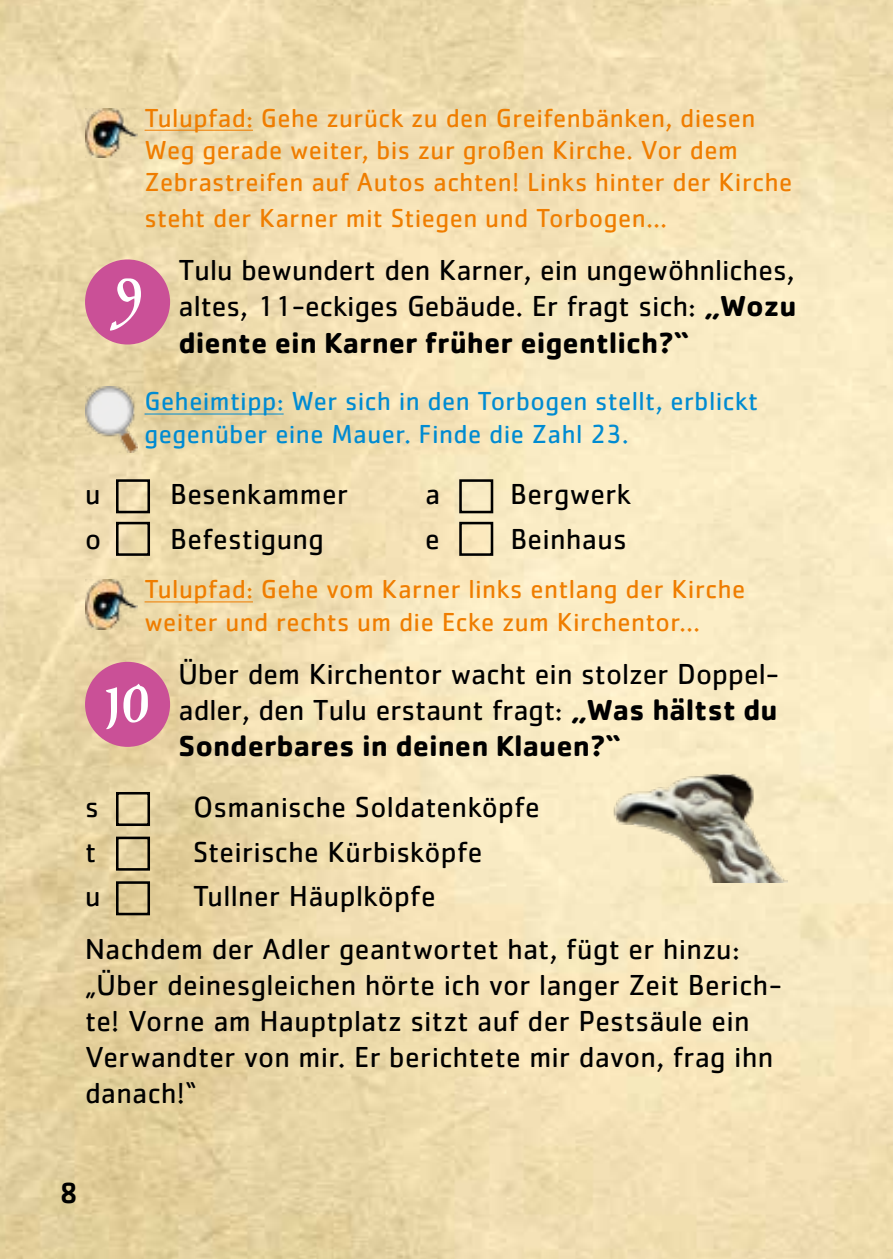
<style>
.page{position:relative;width:893px;height:1259px;background:#fff}
.page>*{position:absolute;margin:0;border:0;box-sizing:border-box;transform-origin:0 0}
.t1{font:54px "XXIIARABIAN ONENIGHTSTAND Bold";color:#fff}
.t2{font:30px/36px "Cachet Std";letter-spacing:.01em;color:#000;text-align:justify}
.t3{font:27px/32.4px "Cachet Std";letter-spacing:.015em;color:#ef7d00}
.t4{font:27px/32.4px "Cachet Std";letter-spacing:.015em;color:#008bd2}
.s1{font-weight:700}
</style>
<div class="page">
<img style="left:0;top:0;width:892px;height:1259px">
<hr style="left:892px;top:0;width:1px;height:1259px;background:#ef7d00">
<hr style="left:145px;top:130px;width:108px;height:1px;background:#ef7d00">
<hr style="left:145px;top:413px;width:139px;height:1px;background:#008bd2">
<hr style="left:145px;top:601px;width:108px;height:1px;background:#ef7d00">
<img style="left:85px;top:108px;width:52px;height:50px">
<img style="left:85px;top:387px;width:52px;height:65px">
<img style="left:85px;top:579px;width:52px;height:50px">
<img style="left:611px;top:768px;width:176px;height:114px">
<div style="left:85px;top:662px;width:85px;height:85px;background:#ca5097;border-radius:50%"></div>
<div style="left:85px;top:259px;width:85px;height:85px;background:#ca5097;border-radius:50%"></div>
<div style="left:116px;top:479px;width:34px;height:34px;border:3px solid #000"></div>
<div style="left:116px;top:522px;width:34px;height:34px;border:3px solid #000"></div>
<div style="left:459px;top:479px;width:34px;height:34px;border:3px solid #000"></div>
<div style="left:459px;top:522px;width:34px;height:34px;border:3px solid #000"></div>
<div style="left:116px;top:792px;width:34px;height:34px;border:3px solid #000"></div>
<div style="left:116px;top:836px;width:34px;height:34px;border:3px solid #000"></div>
<div style="left:116px;top:881px;width:34px;height:34px;border:3px solid #000"></div>
<p class="t3" style="left:145px;top:101px;width:649px">Tulupfad: Gehe zurück zu den Greifenbänken, diesen<br>Weg gerade weiter, bis zur großen Kirche. Vor dem<br>Zebrastreifen auf Autos achten! Links hinter der Kirche</p>
<p class="t3" style="left:145px;top:202px;width:524px">steht der Karner mit Stiegen und Torbogen…</p>
<p class="t2" style="left:179px;top:252px;width:619px">Tulu bewundert den Karner, ein ungewöhnliches, altes, 11-eckiges Gebäude. Er fragt sich: <span class="s1">„Wozu diente ein Karner früher eigentlich?“</span></p>
<p class="t4" style="left:145px;top:385px;width:615px">Geheimtipp: Wer sich in den Torbogen stellt, erblickt gegenüber eine Mauer. Finde die Zahl 23.</p>
<h1 class="t1" style="left:116px;top:262px;width:29px">9</h1>
<p class="t2" style="left:85px;top:476px;width:17px">u</p>
<p class="t2" style="left:170px;top:476px;width:179px">Besenkammer</p>
<p class="t2" style="left:425px;top:476px;width:17px">a</p>
<p class="t2" style="left:510px;top:476px;width:122px">Bergwerk</p>
<p class="t2" style="left:85px;top:520px;width:18px">o</p>
<p class="t2" style="left:170px;top:520px;width:155px">Befestigung</p>
<p class="t2" style="left:425px;top:520px;width:16px">e</p>
<p class="t2" style="left:510px;top:520px;width:118px">Beinhaus</p>
<p class="t3" style="left:145px;top:572px;width:602px">Tulupfad: Gehe vom Karner links entlang der Kirche weiter und rechts um die Ecke zum Kirchentor…</p>
<p class="t2" style="left:179px;top:655px;width:602px">Über dem Kirchentor wacht ein stolzer Doppel&shy;adler, den Tulu erstaunt fragt: <span class="s1">„Was hältst du Sonderbares in deinen Klauen?“</span></p>
<h1 class="t1" style="left:103px;top:669px;width:48px">10</h1>
<p class="t2" style="left:85px;top:788px;width:15px">s</p>
<p class="t2" style="left:193px;top:788px;width:348px">Osmanische Soldatenköpfe</p>
<p class="t2" style="left:85px;top:833px;width:13px">t</p>
<p class="t2" style="left:193px;top:833px;width:291px">Steirische Kürbisköpfe</p>
<p class="t2" style="left:85px;top:877px;width:17px">u</p>
<p class="t2" style="left:85px;top:869px;width:656px;line-height:53.1px;text-indent:108px">Tullner Häuplköpfe<br>Nachdem der Adler geantwortet hat, fügt er hinzu:</p>
<p class="t2" style="left:85px;top:966px;width:698px;text-align:left">„Über deinesgleichen hörte ich vor langer Zeit Berich&shy;te! Vorne am Hauptplatz sitzt auf der Pestsäule ein Verwandter von mir. Er berichtete mir davon, frag ihn danach!“</p>
<p class="t2" style="left:60px;top:1174px;width:19px">8</p>
</div>
